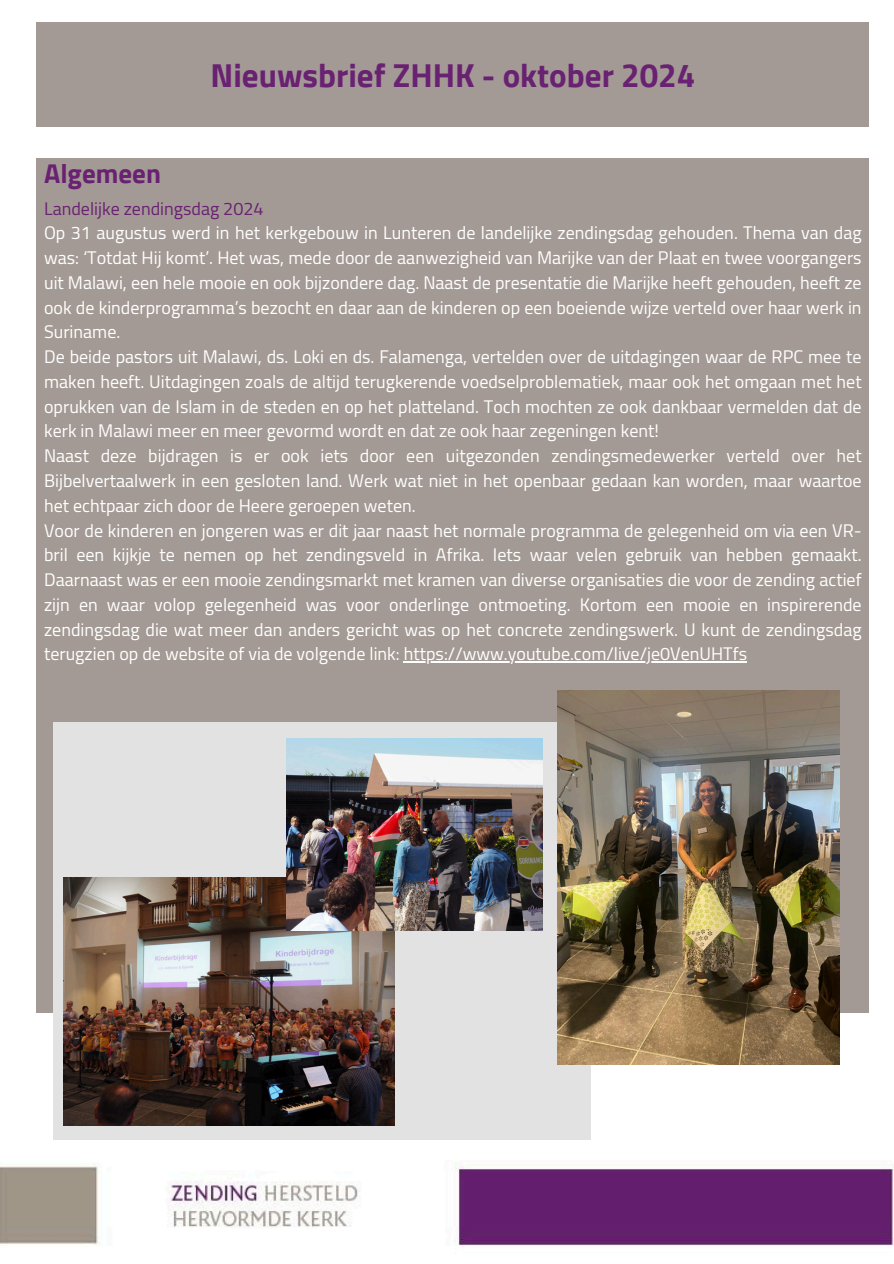
<style>
.page{position:relative;width:894px;height:1264px;background:#fff}
.page>*{position:absolute;margin:0;border:0;box-sizing:border-box;transform-origin:0 0}
.t1{font:700 33px "Cairo";color:#692172}
.t2{font:700 27px "Cairo";color:#692172}
.t3{font:18px/24.8px "Cairo";color:#fff;text-align:justify}
.t4{font:18px "Cairo";color:#692172}
</style>
<div class="page">
<div style="left:36px;top:158px;width:833px;height:854px;background:#a49a95"></div>
<div style="left:36px;top:22px;width:833px;height:105px;background:#a49a95"></div>
<img style="left:0;top:1163px;width:893px;height:83px">
<div style="left:54px;top:721px;width:536px;height:418px;background:#e2e2e2"></div>
<img style="left:558px;top:690px;width:281px;height:374px">
<img style="left:63px;top:877px;width:331px;height:248px">
<img style="left:286px;top:738px;width:256px;height:192px">
<hr style="left:404px;top:661px;width:342px;height:1px;background:#fff">
<p class="t1" style="left:210px;top:56px;width:486px">Nieuwsbrief ZHHK - oktober 2024</p>
<p class="t2" style="left:44px;top:158px;width:118px">Algemeen</p>
<p class="t4" style="left:44px;top:198px;width:221px">Landelijke zendingsdag 2024</p>
<p class="t3" style="left:44px;top:221px;width:818px">Op 31 augustus werd in het kerkgebouw in Lunteren de landelijke zendingsdag gehouden. Thema van dag was: ‘Totdat Hij komt’. Het was, mede door de aanwezigheid van Marijke van der Plaat en twee voorgangers uit Malawi, een hele mooie en ook bijzondere dag. Naast de presentatie die Marijke heeft gehouden, heeft ze ook de kinderprogramma’s bezocht en daar aan de kinderen op een boeiende wijze verteld over haar werk in Suriname.</p>
<p class="t3" style="left:44px;top:344px;width:818px">De beide pastors uit Malawi, ds. Loki en ds. Falamenga, vertelden over de uitdagingen waar de RPC mee te maken heeft. Uitdagingen zoals de altijd terugkerende voedselproblematiek, maar ook het omgaan met het oprukken van de Islam in de steden en op het platteland. Toch mochten ze ook dankbaar vermelden dat de kerk in Malawi meer en meer gevormd wordt en dat ze ook haar zegeningen kent!</p>
<p class="t3" style="left:44px;top:443px;width:818px">Naast deze bijdragen is er ook iets door een uitgezonden zendingsmedewerker verteld over het Bijbelvertaalwerk in een gesloten land. Werk wat niet in het openbaar gedaan kan worden, maar waartoe het echtpaar zich door de Heere geroepen weten.</p>
<p class="t3" style="left:44px;top:518px;width:818px">Voor de kinderen en jongeren was er dit jaar naast het normale programma de gelegenheid om via een VR&shy;bril een kijkje te nemen op het zendingsveld in Afrika. Iets waar velen gebruik van hebben gemaakt.<br>Daarnaast was er een mooie zendingsmarkt met kramen van diverse organisaties die voor de zending actief zijn en waar volop gelegenheid was voor onderlinge ontmoeting. Kortom een mooie en inspirerende zendingsdag die wat meer dan anders gericht was op het concrete zendingswerk. U kunt de zendingsdag terugzien op de website of via de volgende link: https://www.youtube.com/live/je0VenUHTfs</p>
</div>
